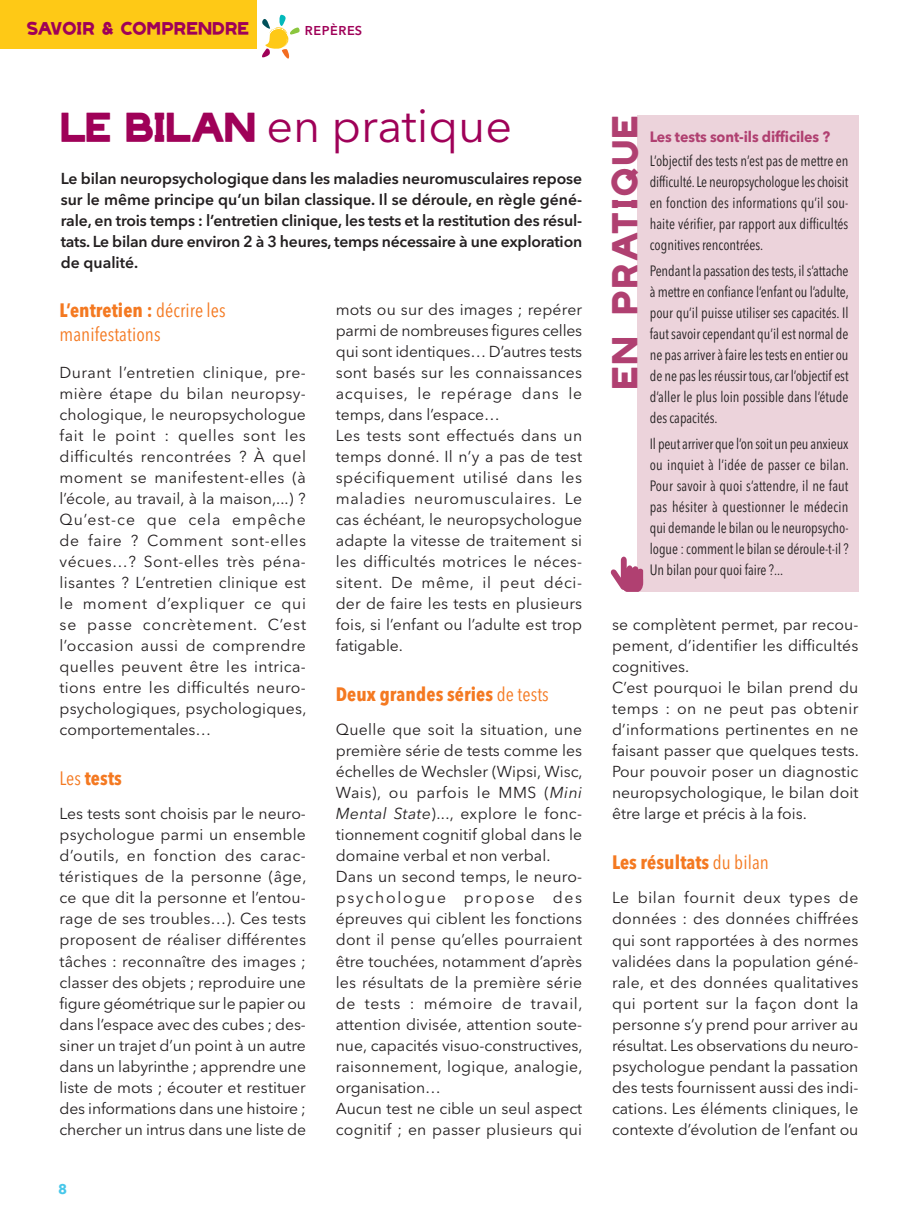
<style>
.page{position:relative;width:918px;height:1216px;background:#fff}
.page>*{position:absolute;margin:0;border:0;box-sizing:border-box;transform-origin:0 0}
.t1{font:47.25px "Avenir Next LT Pro";color:#9f0158}
.t2{font:700 28px "AFM Telethon";letter-spacing:.1em;color:#b04071}
.t3{font:700 condensed 19.25px "Avenir Next LT Pro";letter-spacing:.005em;color:#f47921}
.t4{font:condensed 19.25px/23.3px "Avenir Next LT Pro";letter-spacing:.005em;color:#f47921}
.t5{font:15.75px/21px "Avenir Next LT Pro";letter-spacing:.01em;color:#231f20;text-align:justify}
.t6{font:600 15.75px/21px "Avenir Next LT Pro";letter-spacing:-.015em;color:#231f20;text-align:justify}
.t7{font:condensed 14.88px/21px "Avenir Next LT Pro";color:#231f20;text-align:justify;scale:.95 1}
.t8{font:700 14.88px "Avenir Next LT Pro";letter-spacing:-.005em;color:#b04071;scale:.95 1}
.t9{font:700 14px "AFM Telethon";letter-spacing:.04em;color:#9f0158}
.t10{font:700 14px "Avenir Next LT Pro";color:#47c7ea}
.t11{font:600 12.78px "Avenir Next LT Pro";letter-spacing:.04em;color:#9f0158}
.s1{font-family:"AFM Telethon";font-weight:700;font-size:32.38px}
.s2{font-weight:700}
.s3{font-weight:400}
.s4{font-style:italic}
</style>
<div class="page">
<div style="left:0;top:0;width:256px;height:48px;background:#fec916"></div>
<svg style="left:262px;top:15px;width:38px;height:44px"></svg>
<div style="left:612px;top:115px;width:246px;height:477px;background:#ecd3db"></div>
<div style="left:604px;top:115px;width:33px;height:493px;background:#fff"></div>
<svg style="left:611px;top:556px;width:32px;height:36px"></svg>
<p class="t9" style="left:27px;top:23px;width:224px">SAVOIR &amp; COMPRENDRE</p>
<p class="t11" style="left:305px;top:25px;width:59px">REPÈRES</p>
<h1 class="t1" style="left:61px;top:106px;width:453px"><span class="s1">lE bilan</span> en pratique</h1>
<p class="t6" style="left:61px;top:169px;width:523px">Le bilan neuropsychologique dans les maladies neuromusculaires repose sur le même principe qu’un bilan classique. Il se déroule, en règle géné&shy;rale, en trois temps : l’entretien clinique, les tests et la restitution des résul&shy;tats. Le bilan dure environ 2 à 3 heures, temps nécessaire à une exploration de qualité.</p>
<p class="t4" style="left:60px;top:301px;width:168px"><span class="s2">L’entretien :</span> décrire les manifestations</p>
<p class="t5" style="left:60px;top:363px;width:248px">Durant l’entretien clinique, pre&shy;mière étape du bilan neuropsy&shy;chologique, le neuropsychologue fait le point : quelles sont les difficultés rencontrées ? À quel moment se manifestent-elles (à l’école, au travail, à la maison,...) ?<br>Qu’est-ce que cela empêche de faire ? Comment sont-elles vécues…? Sont-elles très péna&shy;lisantes ? L’entretien clinique est le moment d’expliquer ce qui se passe concrètement. C’est l’occasion aussi de comprendre quelles peuvent être les intrica&shy;tions entre les difficultés neuro&shy;psychologiques, psychologiques, comportementales…</p>
<p class="t3" style="left:60px;top:770px;width:64px"><span class="s3">Les</span> tests</p>
<p class="t5" style="left:60px;top:804px;width:248px">Les tests sont choisis par le neuro&shy;psychologue parmi un ensemble d’outils, en fonction des carac&shy;téristiques de la personne (âge, ce que dit la personne et l’entou&shy;rage de ses troubles…). Ces tests proposent de réaliser différentes tâches : reconnaître des images ; classer des objets ; reproduire une figure géométrique sur le papier ou dans l’espace avec des cubes ; des&shy;siner un trajet d’un point à un autre dans un labyrinthe ; apprendre une liste de mots ; écouter et restituer des informations dans une histoire ; chercher un intrus dans une liste de</p>
<p class="t10" style="left:58px;top:1183px;width:11px">8</p>
<p class="t5" style="left:336px;top:300px;width:248px;text-align:left">mots ou sur des images ; repérer parmi de nombreuses figures celles qui sont identiques… D’autres tests sont basés sur les connaissances acquises, le repérage dans le temps, dans l’espace…<br>Les tests sont effectués dans un temps donné. Il n’y a pas de test spécifiquement utilisé dans les maladies neuromusculaires. Le cas échéant, le neuropsychologue adapte la vitesse de traitement si les difficultés motrices le néces&shy;sitent. De même, il peut déci&shy;der de faire les tests en plusieurs fois, si l’enfant ou l’adulte est trop fatigable.</p>
<p class="t3" style="left:336px;top:686px;width:214px">Deux grandes séries <span class="s3">de tests</span></p>
<p class="t5" style="left:336px;top:720px;width:248px;text-align:left">Quelle que soit la situation, une première série de tests comme les échelles de Wechsler (Wipsi, Wisc,<br>Wais), ou parfois le MMS (<span class="s4">Mini<br>Mental State</span>)..., explore le fonc&shy;tionnement cognitif global dans le domaine verbal et non verbal.<br>Dans un second temps, le neuro&shy;psychologue propose des épreuves qui ciblent les fonctions dont il pense qu’elles pourraient être touchées, notamment d’après les résultats de la première série de tests : mémoire de travail, attention divisée, attention soute&shy;nue, capacités visuo-constructives, raisonnement, logique, analogie, organisation…<br>Aucun test ne cible un seul aspect cognitif ; en passer plusieurs qui</p>
<h2 class="t2" style="left:614px;top:389px;width:275px;rotate:-90deg">EN PRATIQUE</h2>
<p class="t8" style="left:650px;top:131px;width:191px">Les tests sont-ils difficiles ?</p>
<p class="t7" style="left:650px;top:152px;width:211px">L’objectif des tests n’est pas de mettre en difficulté. Le neuropsychologue les choisit en fonction des informations qu’il sou&shy;haite vérifier, par rapport aux difficultés cognitives rencontrées.</p>
<p class="t7" style="left:650px;top:262px;width:211px">Pendant la passation des tests, il s’attache à mettre en confiance l’enfant ou l’adulte, pour qu’il puisse utiliser ses capacités. Il faut savoir cependant qu’il est normal de ne pas arriver à faire les tests en entier ou de ne pas les réussir tous, car l’objectif est d’aller le plus loin possible dans l’étude des capacités.</p>
<p class="t7" style="left:650px;top:435px;width:211px">Il peut arriver que l’on soit un peu anxieux ou inquiet à l’idée de passer ce bilan.<br>Pour savoir à quoi s’attendre, il ne faut pas hésiter à questionner le médecin qui demande le bilan ou le neuropsycho&shy;logue : comment le bilan se déroule-t-il ?<br>Un bilan pour quoi faire ?...</p>
<p class="t5" style="left:612px;top:615px;width:248px;text-align:left">se complètent permet, par recou&shy;pement, d’identifier les difficultés cognitives.<br>C’est pourquoi le bilan prend du temps : on ne peut pas obtenir d’informations pertinentes en ne faisant passer que quelques tests.<br>Pour pouvoir poser un diagnostic neuropsychologique, le bilan doit être large et précis à la fois.</p>
<p class="t3" style="left:612px;top:854px;width:158px">Les résultats <span class="s3">du bilan</span></p>
<p class="t5" style="left:612px;top:888px;width:248px">Le bilan fournit deux types de données : des données chiffrées qui sont rapportées à des normes validées dans la population géné&shy;rale, et des données qualitatives qui portent sur la façon dont la personne s’y prend pour arriver au résultat. Les observations du neuro&shy;psychologue pendant la passation des tests fournissent aussi des indi&shy;cations. Les éléments cliniques, le contexte d’évolution de l’enfant ou</p>
</div>
